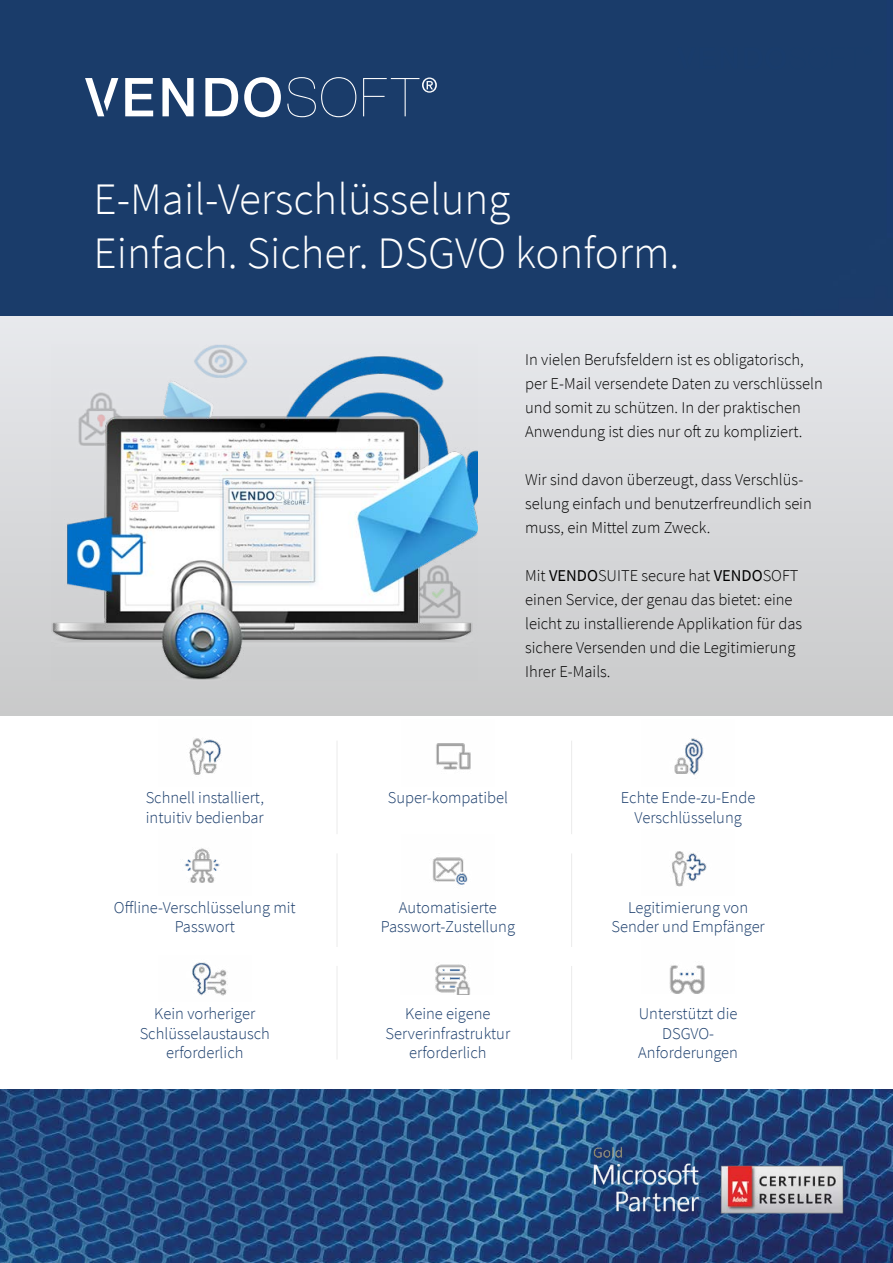
<style>
.page{position:relative;width:893px;height:1263px;background:#fff}
.page>*{position:absolute;margin:0;border:0;box-sizing:border-box;transform-origin:0 0}
.t1{font:300 45px/54px "Source Sans Pro";color:#fff}
.t2{font:300 16.5px/24px "Source Sans Pro";color:#000}
.t3{font:300 16.5px/19.8px "Source Sans Pro";color:#183b6a;text-align:center}
.s1{font-weight:400}
</style>
<div class="page">
<img style="left:0;top:0;width:893px;height:1263px">
<div style="left:0;top:317px;width:893px;height:772px;background:#fff"></div>
<div style="left:0;top:317px;width:893px;height:398px;background:linear-gradient(to bottom,#e8e9ed,#c9caca)"></div>
<div style="left:744px;top:47px;width:119px;height:22px;background:#1a3c6a"></div>
<svg style="left:677px;top:48px;width:60px;height:21px"></svg>
<svg style="left:125px;top:78px;width:28px;height:38px"></svg>
<svg style="left:162px;top:78px;width:32px;height:38px"></svg>
<svg style="left:205px;top:78px;width:33px;height:38px"></svg>
<svg style="left:244px;top:77px;width:37px;height:40px"></svg>
<svg style="left:287px;top:77px;width:69px;height:40px;background:#2e4d77"></svg>
<svg style="left:85px;top:78px;width:33px;height:38px"></svg>
<svg style="left:363px;top:78px;width:74px;height:38px;background:#2e4d77"></svg>
<img style="left:591px;top:1145px;width:110px;height:66px">
<img style="left:719px;top:1164px;width:126px;height:51px">
<img style="left:189px;top:738px;width:32px;height:37px">
<hr style="left:336px;top:741px;width:2px;height:93px;background:#ededed">
<img style="left:436px;top:743px;width:35px;height:27px">
<hr style="left:571px;top:741px;width:1px;height:93px;background:#ededed">
<img style="left:674px;top:738px;width:30px;height:37px">
<img style="left:184px;top:848px;width:36px;height:35px">
<hr style="left:336px;top:853px;width:2px;height:94px;background:#ededed">
<img style="left:432px;top:857px;width:36px;height:28px">
<hr style="left:571px;top:853px;width:1px;height:94px;background:#ededed">
<img style="left:672px;top:851px;width:35px;height:36px">
<img style="left:192px;top:962px;width:36px;height:34px">
<hr style="left:336px;top:966px;width:2px;height:93px;background:#ededed">
<img style="left:435px;top:964px;width:36px;height:31px">
<hr style="left:571px;top:966px;width:1px;height:93px;background:#ededed">
<img style="left:669px;top:965px;width:36px;height:28px">
<img style="left:52px;top:344px;width:426px;height:337px">
<h1 class="t1" style="left:94px;top:173px;width:587px">E-Mail-Verschlüsselung<br>Einfach. Sicher. DSGVO konform.</h1>
<p class="t2" style="left:525px;top:348px;width:299px">In vielen Berufsfeldern ist es obligatorisch, per E-Mail versendete Daten zu verschlüsseln und somit zu schützen. In der praktischen Anwendung ist dies nur oft zu kompliziert.</p>
<p class="t2" style="left:525px;top:468px;width:288px">Wir sind davon überzeugt, dass Verschlüs&shy;selung einfach und benutzerfreundlich sein muss, ein Mittel zum Zweck.</p>
<p class="t2" style="left:525px;top:564px;width:279px">Mit <span class="s1">VENDO</span>SUITE secure hat <span class="s1">VENDO</span>SOFT einen Service, der genau das bietet: eine leicht zu installierende Applikation für das sichere Versenden und die Legitimierung Ihrer E-Mails.</p>
<p class="t3" style="left:146px;top:787px;width:120px;text-align:left">Schnell installiert, intuitiv bedienbar</p>
<p class="t3" style="left:388px;top:787px;width:122px">Super-kompatibel</p>
<p class="t3" style="left:621px;top:787px;width:136px">Echte Ende-zu-Ende<br>Verschlüsselung</p>
<p class="t3" style="left:114px;top:897px;width:183px">Offline-Verschlüsselung mit<br>Passwort</p>
<p class="t3" style="left:381px;top:897px;width:136px">Automatisierte<br>Passwort-Zustellung</p>
<p class="t3" style="left:611px;top:897px;width:155px">Legitimierung von<br>Sender und Empfänger</p>
<p class="t3" style="left:140px;top:1003px;width:132px">Kein vorheriger<br>Schlüsselaustausch erforderlich</p>
<p class="t3" style="left:386px;top:1003px;width:126px">Keine eigene<br>Serverinfrastruktur erforderlich</p>
<p class="t3" style="left:638px;top:1003px;width:101px">Unterstützt die<br>DSGVO-<br>Anforderungen</p>
</div>
